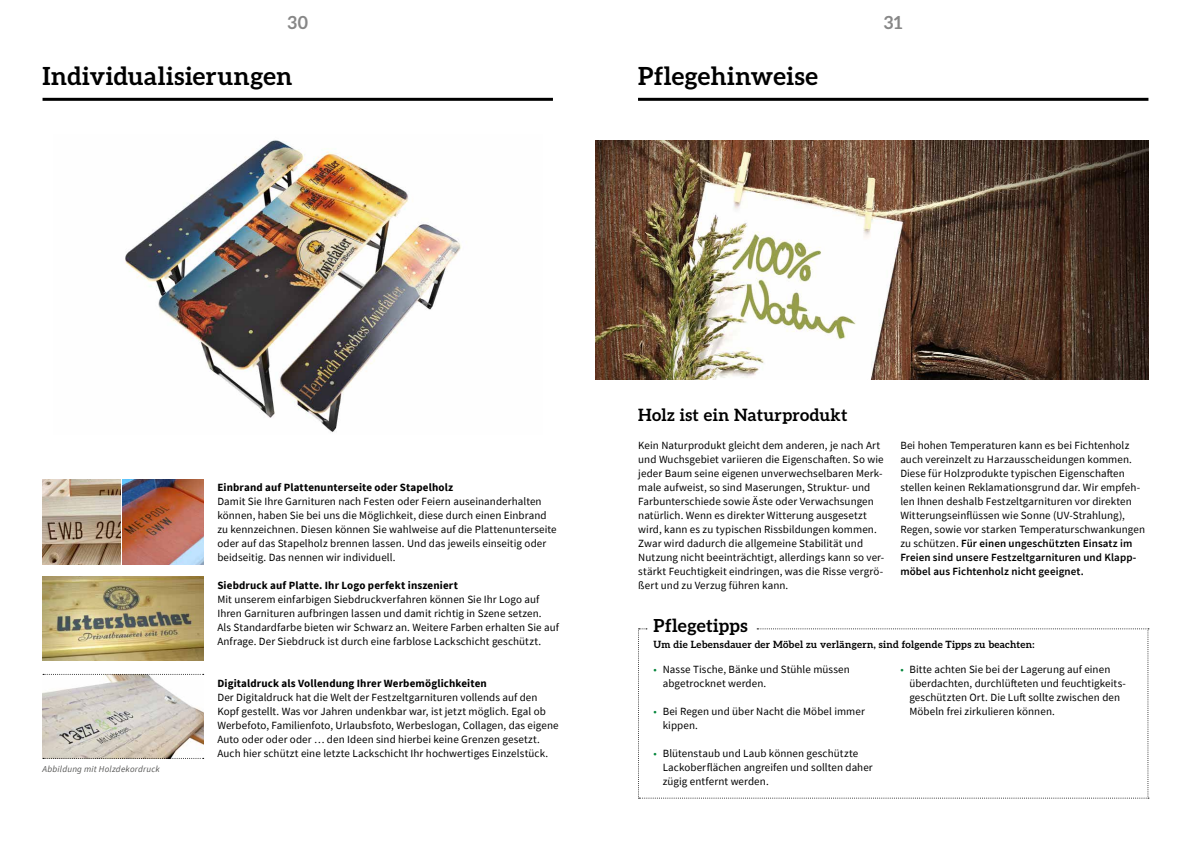
<style>
.page{position:relative;width:1191px;height:842px;background:#fff}
.page>*{position:absolute;margin:0;border:0;box-sizing:border-box;transform-origin:0 0}
.t1{font:700 25px "Aleo";letter-spacing:.025em;color:#000}
.t2{font:700 18px "Aleo";letter-spacing:.015em;color:#000}
.t3{font:700 18px "Aleo";color:#878787}
.t4{font:700 17px "Aleo";letter-spacing:.02em;color:#000}
.t5{font:11px/14px "Source Sans Pro";letter-spacing:.01em;color:#000}
.t6{font:700 11px "Source Sans Pro";letter-spacing:.015em;color:#000}
.t7{font:700 10px "Aleo";letter-spacing:.03em;color:#000}
.t8{font:italic 9px "Source Sans Pro";letter-spacing:.025em;color:#575756}
.s1{font-weight:600}
.s2{color:#008439}
</style>
<div class="page">
<hr style="left:43px;top:98px;width:510px;height:3px;background:#000">
<img style="left:43px;top:675px;width:160px;height:83px">
<img style="left:125px;top:140px;width:336px;height:293px">
<img style="left:43px;top:479px;width:78px;height:85px">
<img style="left:43px;top:576px;width:160px;height:84px">
<svg style="left:43px;top:758px;width:161px;height:1px"></svg>
<svg style="left:43px;top:674px;width:161px;height:1px"></svg>
<img style="left:595px;top:141px;width:553px;height:238px">
<svg style="left:638px;top:628px;width:511px;height:171px"></svg>
<hr style="left:638px;top:98px;width:510px;height:3px;background:#000">
<img style="left:123px;top:479px;width:80px;height:85px">
<h2 class="t3" style="left:287px;top:12px;width:22px">30</h2>
<h2 class="t3" style="left:884px;top:12px;width:20px">31</h2>
<h1 class="t1" style="left:43px;top:61px;width:251px">Individualisierungen</h1>
<h1 class="t1" style="left:638px;top:61px;width:181px">Pflegehinweise</h1>
<p class="t8" style="left:43px;top:763px;width:119px">Abbildung mit Holzdekordruck</p>
<p class="t6" style="left:217px;top:479px;width:237px">Einbrand auf Plattenunterseite oder Stapelholz</p>
<p class="t5" style="left:217px;top:494px;width:341px">Damit Sie Ihre Garnituren nach Festen oder Feiern auseinanderhalten können, haben Sie bei uns die Möglichkeit, diese durch einen Einbrand zu kennzeichnen. Diesen können Sie wahlweise auf die Plattenunterseite oder auf das Stapelholz brennen lassen. Und das jeweils einseitig oder beidseitig. Das nennen wir individuell.</p>
<p class="t6" style="left:217px;top:577px;width:242px">Siebdruck auf Platte. Ihr Logo perfekt inszeniert</p>
<p class="t5" style="left:217px;top:592px;width:343px">Mit unserem einfarbigen Siebdruckverfahren können Sie Ihr Logo auf Ihren Garnituren aufbringen lassen und damit richtig in Szene setzen.<br>Als Standardfarbe bieten wir Schwarz an. Weitere Farben erhalten Sie auf Anfrage. Der Siebdruck ist durch eine farblose Lackschicht geschützt.</p>
<p class="t6" style="left:217px;top:675px;width:271px">Digitaldruck als Vollendung Ihrer Werbemöglichkeiten</p>
<p class="t5" style="left:217px;top:690px;width:343px">Der Digitaldruck hat die Welt der Festzeltgarnituren vollends auf den Kopf gestellt. Was vor Jahren undenkbar war, ist jetzt möglich. Egal ob Werbefoto, Familienfoto, Urlaubsfoto, Werbeslogan, Collagen, das eigene Auto oder oder oder … den Ideen sind hierbei keine Grenzen gesetzt.<br>Auch hier schützt eine letzte Lackschicht Ihr hochwertiges Einzelstück.</p>
<h3 class="t4" style="left:638px;top:405px;width:211px">Holz ist ein Naturprodukt</h3>
<p class="t5" style="left:638px;top:438px;width:247px">Kein Naturprodukt gleicht dem anderen, je nach Art und Wuchsgebiet variieren die Eigenschaften. So wie jeder Baum seine eigenen unverwechselbaren Merk&shy;male aufweist, so sind Maserungen, Struktur- und Farbunterschiede sowie Äste oder Verwachsungen natürlich. Wenn es direkter Witterung ausgesetzt wird, kann es zu typischen Rissbildungen kommen.<br>Zwar wird dadurch die allgemeine Stabilität und Nutzung nicht beeinträchtigt, allerdings kann so ver&shy;stärkt Feuchtigkeit eindringen, was die Risse vergrö&shy;ßert und zu Verzug führen kann.</p>
<p class="t5" style="left:900px;top:438px;width:246px">Bei hohen Temperaturen kann es bei Fichtenholz auch vereinzelt zu Harzausscheidungen kommen.<br>Diese für Holzprodukte typischen Eigenschaften stellen keinen Reklamationsgrund dar. Wir empfeh&shy;len Ihnen deshalb Festzeltgarnituren vor direkten Witterungseinflüssen wie Sonne (UV-Strahlung), Regen, sowie vor starken Temperaturschwankungen zu schützen. <span class="s1">Für einen ungeschützten Einsatz im Freien sind unsere Festzeltgarnituren und Klapp&shy;möbel aus Fichtenholz nicht geeignet.</span></p>
<h2 class="t2" style="left:653px;top:615px;width:95px">Pflegetipps</h2>
<p class="t5" style="left:662px;top:662px;width:189px;text-indent:-9px"><span class="s2">•</span> Nasse Tische, Bänke und Stühle müssen abgetrocknet werden.</p>
<p class="t5" style="left:662px;top:704px;width:204px;text-indent:-9px"><span class="s2">•</span> Bei Regen und über Nacht die Möbel immer kippen.</p>
<p class="t5" style="left:662px;top:746px;width:212px;text-indent:-9px"><span class="s2">•</span> Blütenstaub und Laub können geschützte<br>Lackoberflächen angreifen und sollten daher zügig entfernt werden.</p>
<p class="t7" style="left:653px;top:639px;width:382px">Um die Lebensdauer der Möbel zu verlängern, sind folgende Tipps zu beachten:</p>
<p class="t5" style="left:909px;top:662px;width:218px;text-indent:-9px"><span class="s2">•</span> Bitte achten Sie bei der Lagerung auf einen überdachten, durchlüfteten und feuchtigkeits&shy;geschützten Ort. Die Luft sollte zwischen den Möbeln frei zirkulieren können.</p>
</div>
